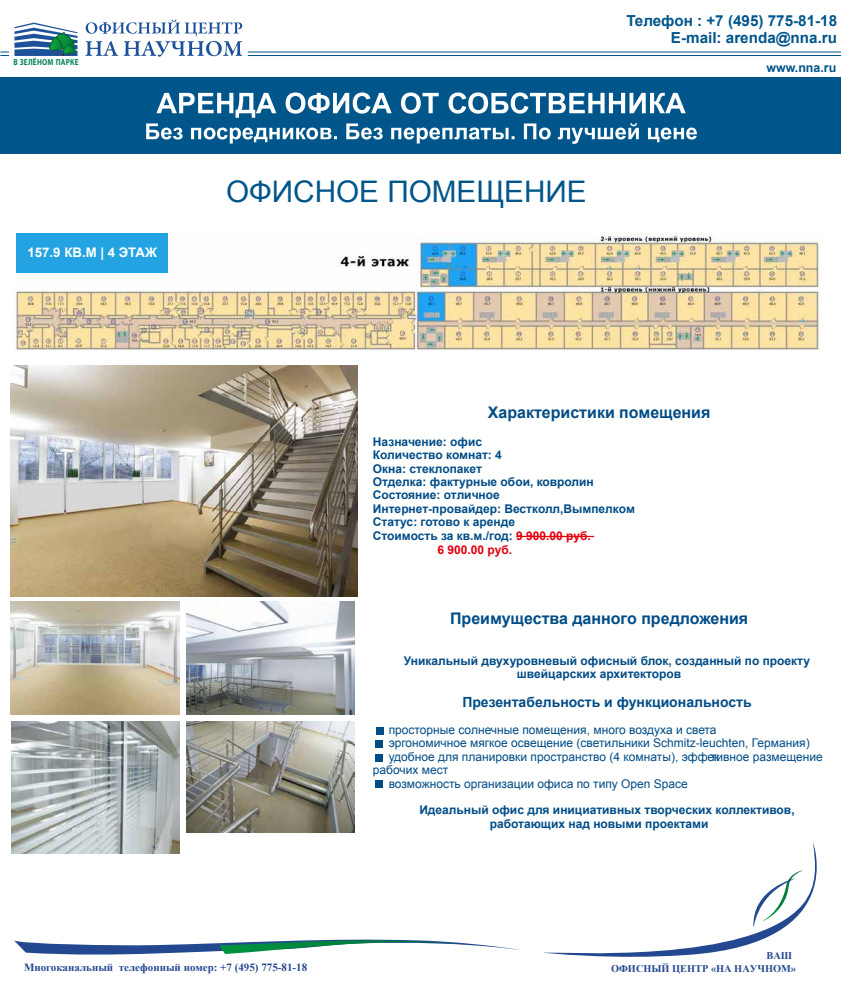
<style>
.page{position:relative;width:841px;height:992px;background:#fff}
.page>*{position:absolute;margin:0;border:0;box-sizing:border-box;transform-origin:0 0}
.t1{font:29.7px "Arial";color:#00558b}
.t2{font:700 16px "Arial";color:#004c86}
.t3{font:700 15.2px/17px "Arial";color:#00558b;text-align:right}
.t4{font:700 14px "Arial";color:#004c86}
.t5{font:700 13.2px "Arial";color:#fff}
.t6{font:700 12.4px "Arial";color:#00558b}
.t7{font:700 12px/13.4px "Arial";color:#004c86}
.t8{font:12px "Arial";color:#004c86}
.t9{font:700 12px "Arial";color:#e2000f}
.t10{font:700 11px "Times New Roman";color:#264892}
.t11{font:700 10.3px "Times New Roman";color:#254891}
.t12{font:700 8.8px "Myriad Pro";letter-spacing:.04em;color:#008255;scale:.82 1}
.s1{color:#e2000f}
</style>
<div class="page">
<img style="left:13px;top:233px;width:806px;height:117px">
<hr style="left:516px;top:536px;width:58px;height:1px;background:#e2000f">
<svg style="left:573px;top:536px;width:21px;height:1px"></svg>
<div style="left:376px;top:741px;width:7px;height:7px;background:#004c86"></div>
<div style="left:376px;top:755px;width:7px;height:7px;background:#004c86"></div>
<div style="left:375px;top:781px;width:7px;height:7px;background:#004c86"></div>
<div style="left:16px;top:233px;width:152px;height:39px;background:#24a3e2"></div>
<div style="left:0;top:77px;width:841px;height:77px;background:#00558b"></div>
<svg style="left:146px;top:92px;width:551px;height:52px"></svg>
<hr style="left:248px;top:55px;width:593px;height:1px;background:#00558b">
<hr style="left:248px;top:52px;width:593px;height:1px;background:#00558b">
<div style="left:376px;top:727px;width:7px;height:7px;background:#004c86"></div>
<svg style="left:0;top:23px;width:78px;height:33px"></svg>
<svg style="left:85px;top:20px;width:157px;height:37px"></svg>
<svg style="left:543px;top:842px;width:274px;height:115px"></svg>
<svg style="left:14px;top:939px;width:506px;height:16px"></svg>
<svg style="left:751px;top:870px;width:53px;height:60px"></svg>
<img style="left:11px;top:721px;width:169px;height:132px">
<img style="left:10px;top:365px;width:347px;height:231px">
<img style="left:10px;top:602px;width:170px;height:113px">
<img style="left:186px;top:602px;width:168px;height:112px">
<img style="left:186px;top:721px;width:168px;height:112px">
<p class="t12" style="left:13px;top:56px;width:81px">В ЗЕЛЁНОМ ПАРКЕ</p>
<p class="t5" style="left:28px;top:243px;width:131px">157.9 КВ.М | 4 ЭТАЖ</p>
<p class="t3" style="left:626px;top:13px;width:212px">Телефон : +7 (495) 775-81-18<br>E-mail: arenda@nna.ru</p>
<h1 class="t1" style="left:226px;top:172px;width:362px">ОФИСНОЕ ПОМЕЩЕНИЕ</h1>
<p class="t6" style="left:766px;top:59px;width:71px">www.nna.ru</p>
<h2 class="t2" style="left:488px;top:402px;width:224px">Характеристики помещения</h2>
<p class="t7" style="left:373px;top:435px;width:263px">Назначение: офис<br>Количество комнат: 4<br>Окна: стеклопакет<br>Отделка: фактурные обои, ковролин<br>Состояние: отличное<br>Интернет-провайдер: Вестколл,Вымпелком<br>Статус: готово к аренде<br>Стоимость за кв.м./год: <span class="s1">9 900.00 руб.</span></p>
<p class="t9" style="left:438px;top:541px;width:76px">6 900.00 руб.</p>
<h2 class="t2" style="left:450px;top:607px;width:300px">Преимущества данного предложения</h2>
<p class="t7" style="left:517px;top:654px;width:295px;text-indent:-113px">Уникальный двухуровневый офисный блок, созданный по проекту швейцарских архитекторов</p>
<p class="t4" style="left:462px;top:692px;width:291px">Презентабельность и функциональность</p>
<p class="t8" style="left:389px;top:722px;width:329px">просторные солнечные помещения, много воздуха и света</p>
<p class="t8" style="left:389px;top:735px;width:423px">эргономичное мягкое освещение (светильники Schmitz-leuchten, Германия)</p>
<p class="t8" style="left:389px;top:749px;width:436px">удобное для планировки пространство (4 комнаты), эффективное размещение</p>
<p class="t8" style="left:373px;top:762px;width:77px">рабочих мест</p>
<p class="t8" style="left:389px;top:776px;width:301px">возможность организации офиса по типу Open Space</p>
<p class="t7" style="left:490px;top:804px;width:306px;text-indent:-70px">Идеальный офис для инициативных творческих коллективов, работающих над новыми проектами</p>
<p class="t11" style="left:767px;top:948px;width:27px">ВАШ</p>
<p class="t10" style="left:24px;top:959px;width:285px">Многоканальный телефонный номер: +7 (495) 775-81-18</p>
<p class="t11" style="left:611px;top:961px;width:186px">ОФИСНЫЙ ЦЕНТР «НА НАУЧНОМ»</p>
</div>
